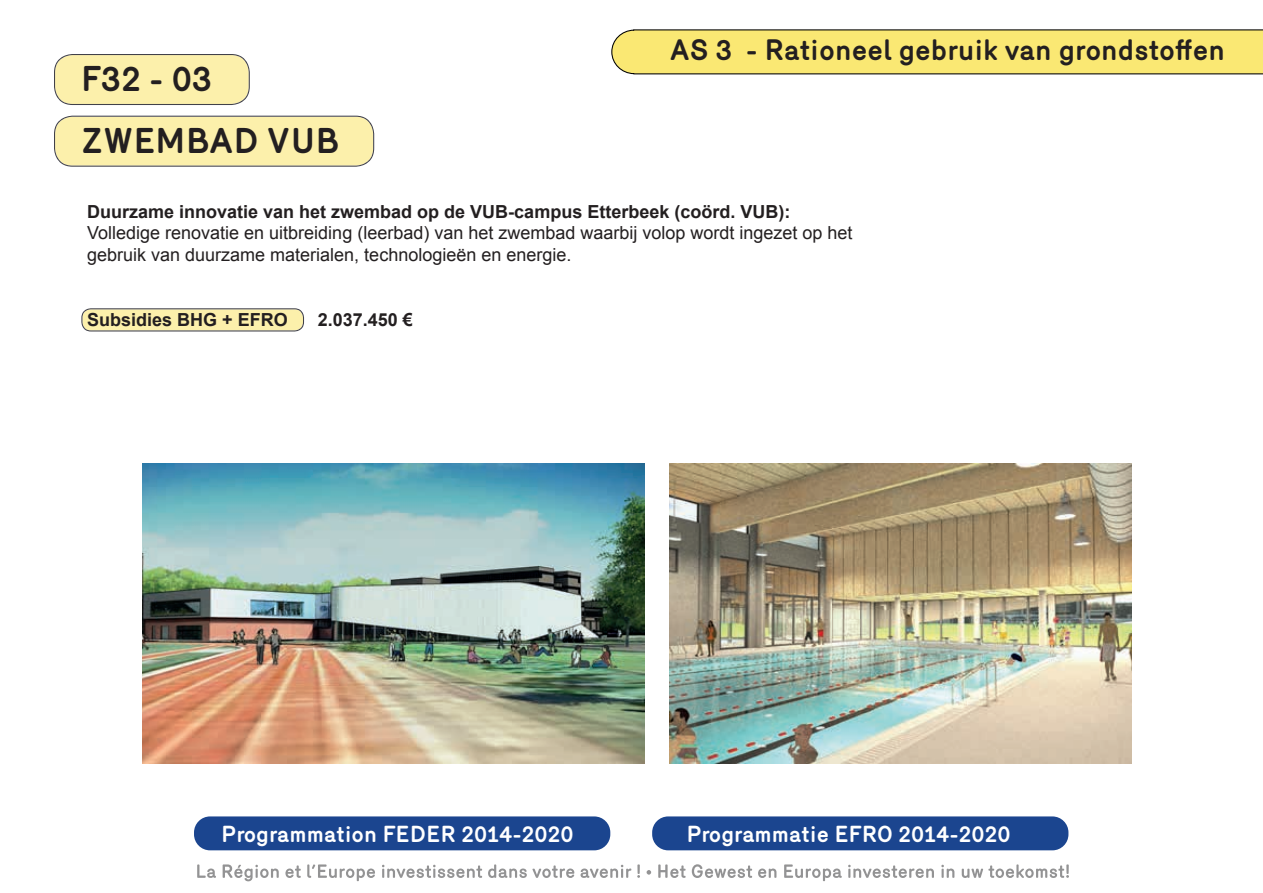
<style>
.page{position:relative;width:1263px;height:893px;background:#fff}
.page>*{position:absolute;margin:0;border:0;box-sizing:border-box;transform-origin:0 0}
.t1{font:700 34.5px/61.7px "Mercury";color:#231f20}
.t2{font:700 28.5px "Mercury";color:#231f20}
.t3{font:700 22.35px "Mercury";color:#fff}
.t4{font:18px/21.6px "Arial";color:#231f20}
.t5{font:700 18px "Arial";color:#231f20}
</style>
<div class="page">
<svg style="left:197px;top:864px;width:19px;height:14px"></svg>
<svg style="left:223px;top:864px;width:56px;height:17px"></svg>
<svg style="left:285px;top:865px;width:16px;height:13px"></svg>
<svg style="left:307px;top:864px;width:68px;height:17px"></svg>
<svg style="left:382px;top:865px;width:100px;height:13px"></svg>
<svg style="left:488px;top:864px;width:86px;height:14px"></svg>
<svg style="left:580px;top:865px;width:51px;height:13px"></svg>
<svg style="left:637px;top:864px;width:3px;height:14px"></svg>
<svg style="left:646px;top:870px;width:5px;height:5px"></svg>
<svg style="left:658px;top:864px;width:27px;height:14px"></svg>
<svg style="left:692px;top:864px;width:60px;height:14px"></svg>
<svg style="left:758px;top:868px;width:18px;height:10px"></svg>
<svg style="left:784px;top:864px;width:58px;height:17px"></svg>
<svg style="left:848px;top:865px;width:86px;height:13px"></svg>
<svg style="left:941px;top:865px;width:13px;height:13px"></svg>
<svg style="left:962px;top:864px;width:107px;height:14px"></svg>
<div style="left:194px;top:816px;width:416px;height:34px;background:#1b458f;border-radius:16px"></div>
<div style="left:652px;top:816px;width:416px;height:34px;background:#1b458f;border-radius:16px"></div>
<svg style="left:611px;top:29px;width:652px;height:45px;background:#f0df70"></svg>
<svg style="left:81px;top:308px;width:223px;height:23px;background:#ede3a7"></svg>
<img style="left:142px;top:463px;width:502px;height:300px">
<img style="left:670px;top:463px;width:461px;height:300px">
<svg style="left:54px;top:116px;width:320px;height:51px;background:#f4e9a9"></svg>
<svg style="left:54px;top:54px;width:196px;height:51px;background:#f2e7a8"></svg>
<h1 class="t1" style="left:81px;top:48px;width:261px">F32 - 03<br>ZWEMBAD VUB</h1>
<h2 class="t2" style="left:670px;top:33px;width:557px">AS 3 - Rationeel gebruik van grondstoffen</h2>
<p class="t5" style="left:87px;top:199px;width:705px">Duurzame innovatie van het zwembad op de VUB-campus Etterbeek (coörd. VUB):</p>
<p class="t4" style="left:87px;top:222px;width:767px">Volledige renovatie en uitbreiding (leerbad) van het zwembad waarbij volop wordt ingezet op het gebruik van duurzame materialen, technologieën en energie.</p>
<p class="t5" style="left:87px;top:307px;width:202px">Subsidies BHG + EFRO</p>
<p class="t5" style="left:318px;top:307px;width:97px">2.037.450 €</p>
<p class="t3" style="left:221px;top:821px;width:354px">Programmation FEDER 2014-2020</p>
<p class="t3" style="left:686px;top:821px;width:326px">Programmatie EFRO 2014-2020</p>
</div>
